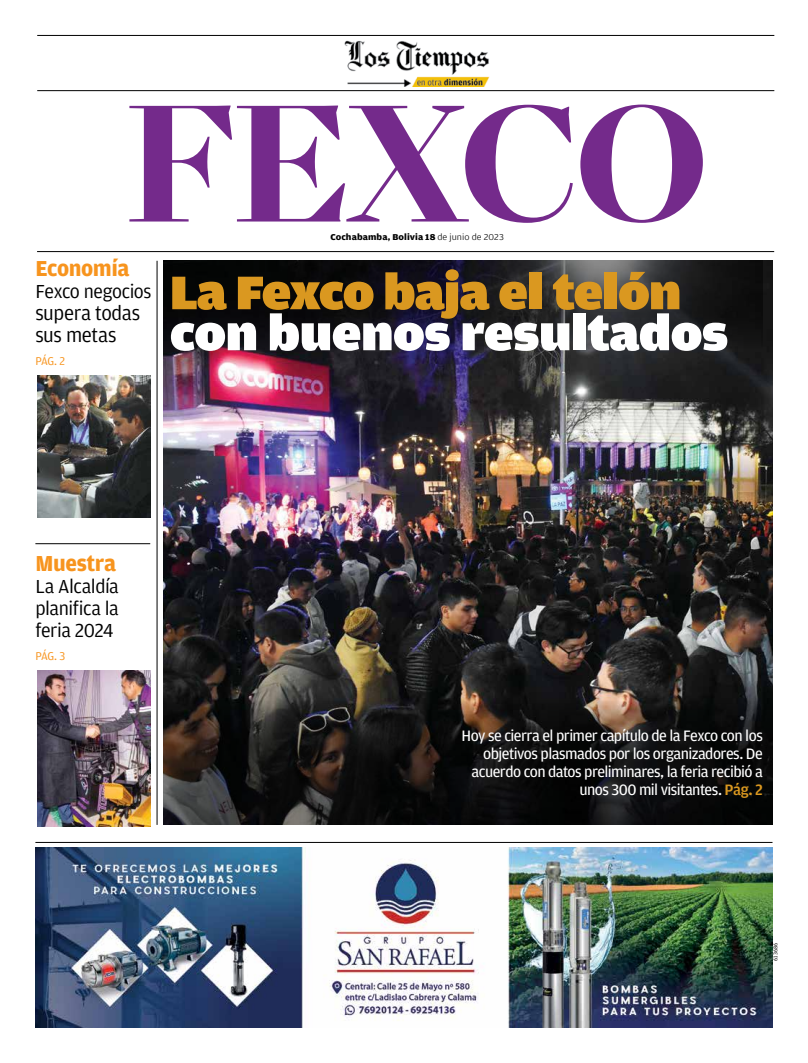
<style>
.page{position:relative;width:808px;height:1063px;background:#fff}
.page>*{position:absolute;margin:0;border:0;box-sizing:border-box;transform-origin:0 0}
.t1{font:700 162.5px "Eudald Fine";letter-spacing:-.015em;color:#742a8b;scale:1.06 1}
.t2{font:900 50px "Amplitude Wide";letter-spacing:-.005em;color:#fff}
.t3{font:900 50px "Amplitude Wide";letter-spacing:-.015em;color:#da9820}
.t4{font:700 23px "Amplitude";letter-spacing:-.015em;color:#f7941e}
.t5{font:21px/22.3px "Amplitude";letter-spacing:-.02em;color:#000}
.t6{font:20px/22.2px "Amplitude";letter-spacing:-.02em;color:#000;text-align:justify}
.t7{font:19.8px "Amplitude";letter-spacing:-.02em;color:#000}
.t8{font:16px/18px "Amplitude";letter-spacing:-.035em;color:#fff;text-align:right}
.t9{font:12px "Amplitude";letter-spacing:-.045em;color:#f7941e}
.t10{font:700 9px "Amplitude Wide";letter-spacing:.01em;color:#000}
.t11{font:6px "Amplitude";letter-spacing:.015em;color:#000}
.s1{font-weight:300}
.s2{font-size:20px}
.s3{font-weight:500;color:#da9820}
</style>
<div class="page">
<hr style="left:37px;top:251px;width:737px;height:1px;background:#000">
<hr style="left:157px;top:261px;width:1px;height:564px;background:#000">
<hr style="left:37px;top:35px;width:737px;height:1px;background:#000">
<hr style="left:37px;top:90px;width:737px;height:1px;background:#000">
<img style="left:344px;top:40px;width:146px;height:46px">
<img style="left:35px;top:848px;width:737px;height:179px">
<hr style="left:35px;top:842px;width:737px;height:1px;background:#000">
<img style="left:163px;top:261px;width:609px;height:351px">
<img style="left:37px;top:376px;width:113px;height:141px">
<img style="left:37px;top:671px;width:113px;height:156px">
<hr style="left:35px;top:544px;width:115px;height:1px;background:#000">
<img style="left:163px;top:261px;width:600px;height:149px">
<svg style="left:163px;top:612px;width:609px;height:213px;background:#252220"></svg>
<h1 class="t1" style="left:126px;top:67px;width:550px">FEXCO</h1>
<p class="t10" style="left:330px;top:233px;width:175px">Cochabamba, Bolivia 18 <span class="s1">de junio de 2023</span></p>
<h3 class="t4" style="left:35px;top:255px;width:96px">Economía</h3>
<p class="t7" style="left:35px;top:280px;width:118px"><span class="s2">Fexco</span> negocios</p>
<h3 class="t5" style="left:35px;top:302px;width:106px">supera todas sus metas</h3>
<p class="t9" style="left:35px;top:354px;width:31px">PÁG. 2</p>
<h2 class="t3" style="left:170px;top:264px;width:513px">La Fexco baja el telón</h2>
<h2 class="t2" style="left:170px;top:305px;width:560px">con buenos resultados</h2>
<h3 class="t4" style="left:35px;top:550px;width:82px">Muestra</h3>
<p class="t6" style="left:35px;top:575px;width:85px">La Alcaldía planifica la feria 2024</p>
<p class="t9" style="left:35px;top:649px;width:31px">PÁG. 3</p>
<p class="t8" style="left:461px;top:727px;width:303px">Hoy se cierra el primer capítulo de la Fexco con los objetivos plasmados por los organizadores. De acuerdo con datos preliminares, la feria recibió a unos 300 mil visitantes. <span class="s3">Pág. 2</span></p>
<p class="t11" style="left:772px;top:961px;width:20px;rotate:-90deg">613686</p>
</div>
